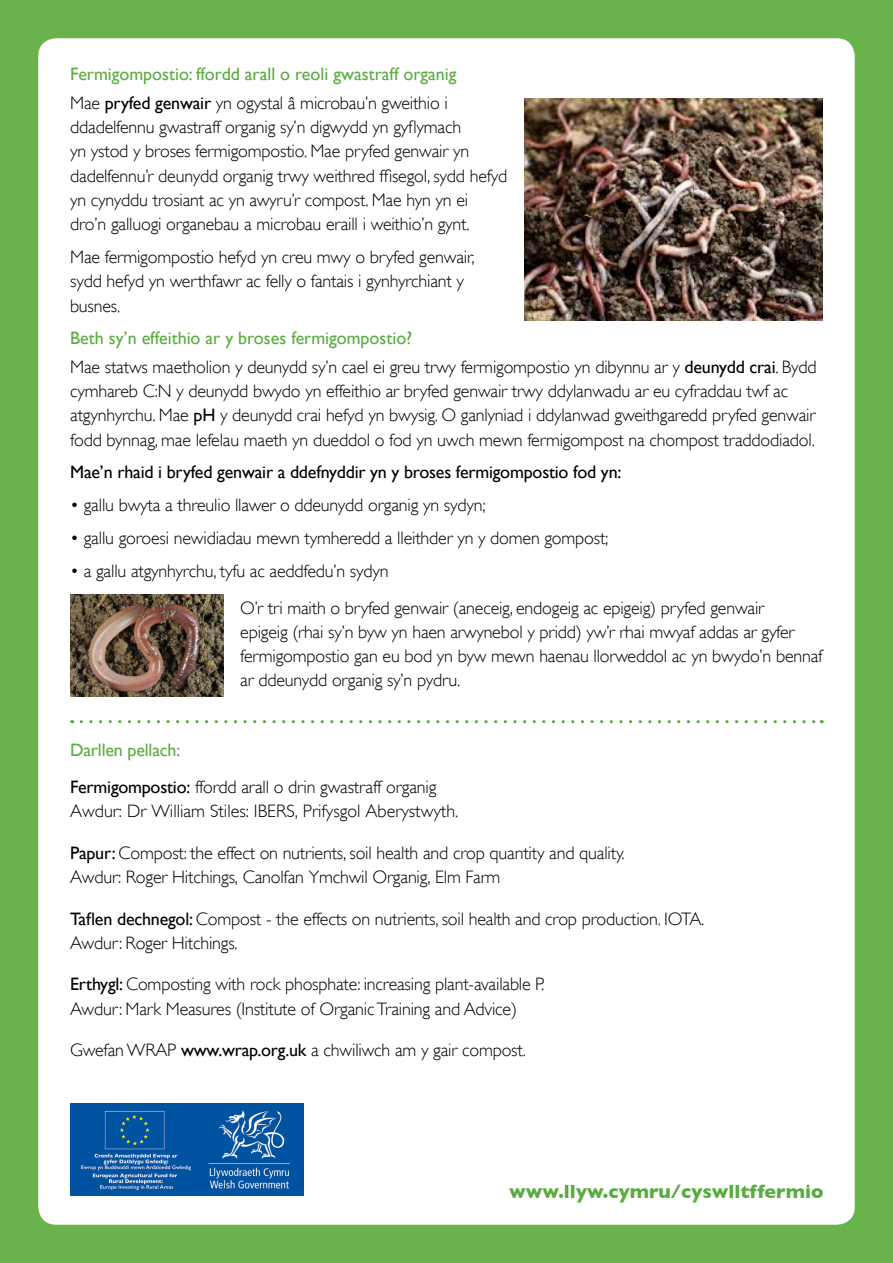
<style>
.page{position:relative;width:893px;height:1263px;background:#6ab24c}
.page>*{position:absolute;margin:0;border:0;box-sizing:border-box;transform-origin:0 0}
.t1{font:700 19.5px "Gill Sans";color:#59ac40}
.t2{font:300 18px/24.3px "Gill Sans";letter-spacing:-.01em;color:#000}
.t3{font:18px "Gill Sans";color:#59ac40}
.t4{font:18px "Gill Sans";letter-spacing:-.01em;color:#000}
.s1{font-weight:400}
</style>
<div class="page">
<div style="left:38px;top:38px;width:817px;height:1187px;background:#fff;border-radius:18px"></div>
<img style="left:71px;top:1103px;width:232px;height:93px">
<img style="left:524px;top:99px;width:299px;height:221px">
<svg style="left:81px;top:720px;width:741px;height:3px"></svg>
<img style="left:70px;top:594px;width:153px;height:102px">
<p class="t3" style="left:70px;top:64px;width:388px">Fermigompostio: ffordd arall o reoli gwastraff organig</p>
<p class="t2" style="left:70px;top:91px;width:439px">Mae <span class="s1">pryfed genwair</span> yn ogystal â microbau’n gweithio i ddadelfennu gwastraff organig sy’n digwydd yn gyflymach<br>yn ystod y broses fermigompostio. Mae pryfed genwair yn dadelfennu’r deunydd organig trwy weithred ffisegol, sydd hefyd yn cynyddu trosiant ac yn awyru’r compost. Mae hyn yn ei dro’n galluogi organebau a microbau eraill i weithio’n gynt.</p>
<p class="t2" style="left:70px;top:245px;width:406px">Mae fermigompostio hefyd yn creu mwy o bryfed genwair, sydd hefyd yn werthfawr ac felly o fantais i gynhyrchiant y busnes.</p>
<p class="t3" style="left:70px;top:328px;width:344px">Beth sy’n effeithio ar y broses fermigompostio?</p>
<p class="t2" style="left:70px;top:355px;width:748px">Mae statws maetholion y deunydd sy’n cael ei greu trwy fermigompostio yn dibynnu ar y <span class="s1">deunydd crai</span>. Bydd cymhareb C:N y deunydd bwydo yn effeithio ar bryfed genwair trwy ddylanwadu ar eu cyfraddau twf ac atgynhyrchu. Mae <span class="s1">pH</span> y deunydd crai hefyd yn bwysig. O ganlyniad i ddylanwad gweithgaredd pryfed genwair fodd bynnag, mae lefelau maeth yn dueddol o fod yn uwch mewn fermigompost na chompost traddodiadol.</p>
<p class="t4" style="left:70px;top:462px;width:553px">Mae’n rhaid i bryfed genwair a ddefnyddir yn y broses fermigompostio fod yn:</p>
<p class="t2" style="left:70px;top:493px;width:417px">• gallu bwyta a threulio llawer o ddeunydd organig yn sydyn;</p>
<p class="t2" style="left:70px;top:526px;width:540px">• gallu goroesi newidiadau mewn tymheredd a lleithder yn y domen gompost;</p>
<p class="t2" style="left:70px;top:558px;width:320px">• a gallu atgynhyrchu, tyfu ac aeddfedu’n sydyn</p>
<p class="t2" style="left:240px;top:595px;width:584px">O’r tri maith o bryfed genwair (aneceig, endogeig ac epigeig) pryfed genwair<br>epigeig (rhai sy’n byw yn haen arwynebol y pridd) yw’r rhai mwyaf addas ar gyfer fermigompostio gan eu bod yn byw mewn haenau llorweddol ac yn bwydo’n bennaf ar ddeunydd organig sy’n pydru.</p>
<p class="t3" style="left:70px;top:739px;width:112px">Darllen pellach:</p>
<p class="t2" style="left:70px;top:775px;width:390px"><span class="s1">Fermigompostio:</span> ffordd arall o drin gwastraff organig<br>Awdur: Dr William Stiles: IBERS, Prifysgol Aberystwyth.</p>
<p class="t2" style="left:70px;top:841px;width:556px"><span class="s1">Papur:</span> Compost: the effect on nutrients, soil health and crop quantity and quality.<br>Awdur: Roger Hitchings, Canolfan Ymchwil Organig, Elm Farm</p>
<p class="t2" style="left:70px;top:906px;width:636px"><span class="s1">Taflen dechnegol:</span> Compost - the effects on nutrients, soil health and crop production. IOTA.<br>Awdur: Roger Hitchings.</p>
<p class="t2" style="left:70px;top:972px;width:476px"><span class="s1">Erthygl:</span> Composting with rock phosphate: increasing plant-available P.</p>
<p class="t2" style="left:70px;top:996px;width:448px">Awdur: Mark Measures (Institute of Organic Training and Advice)</p>
<p class="t2" style="left:70px;top:1038px;width:457px">Gwefan WRAP <span class="s1">www.wrap.org.uk</span> a chwiliwch am y gair compost.</p>
<p class="t1" style="left:509px;top:1180px;width:316px">www.llyw.cymru/cyswlltffermio</p>
</div>
